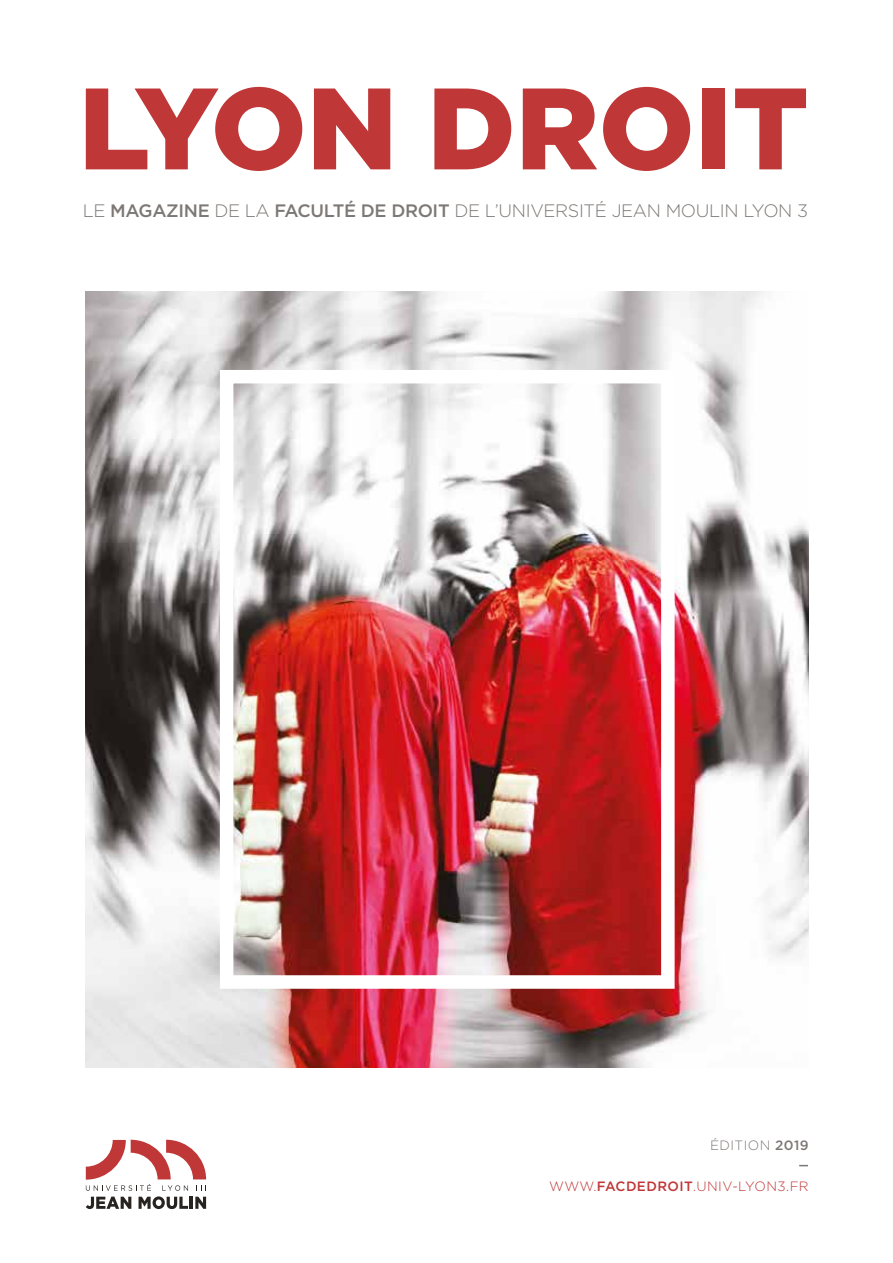
<style>
.page{position:relative;width:893px;height:1263px;background:#fff}
.page>*{position:absolute;margin:0;border:0;box-sizing:border-box;transform-origin:0 0}
.t1{font:900 115.5px "Gotham";color:#c03737}
.t2{font:300 18px "Gotham";letter-spacing:-.02em;color:#7d7875}
.t3{font:300 13.5px "Gotham";letter-spacing:.03em;color:#c03737}
.t4{font:300 13.5px "Gotham";letter-spacing:.03em;color:#7d7875}
.s1{font-weight:500}
</style>
<div class="page">
<div style="left:86px;top:291px;width:723px;height:776px;background:#000;opacity:.12"></div>
<div style="left:220px;top:370px;width:455px;height:619px;border:14px solid #fff"></div>
<svg style="left:86px;top:1140px;width:120px;height:69px"></svg>
<h1 class="t1" style="left:79px;top:62px;width:731px">LYON DROIT</h1>
<p class="t2" style="left:83px;top:201px;width:727px">LE <span class="s1">MAGAZINE</span> DE LA <span class="s1">FACULTÉ DE DROIT</span> DE L’UNIVERSITÉ JEAN MOULIN LYON 3</p>
<p class="t4" style="left:710px;top:1137px;width:100px">ÉDITION <span class="s1">2019</span></p>
<p class="t3" style="left:549px;top:1179px;width:261px">WWW.<span class="s1">FACDEDROIT</span>.UNIV-LYON3.FR</p>
</div>
